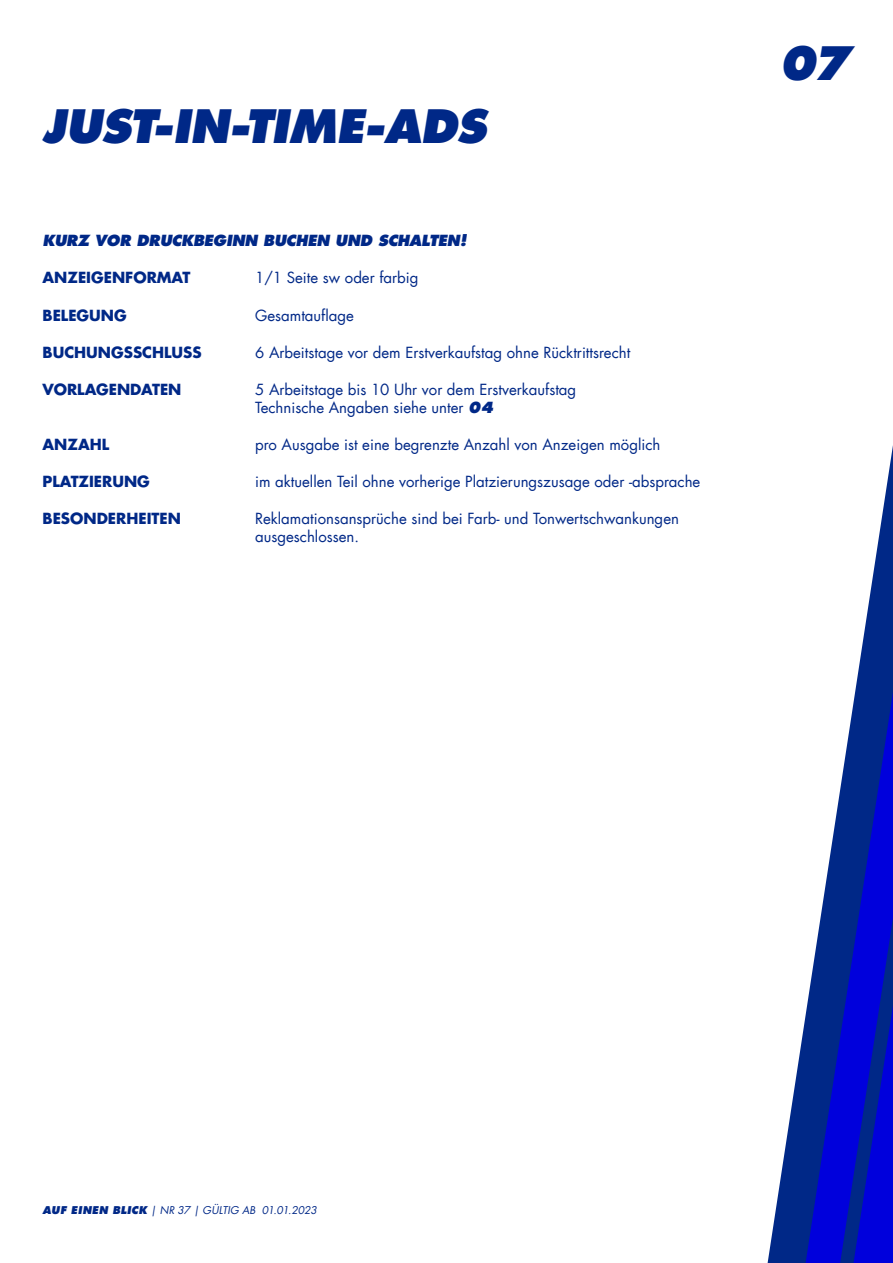
<style>
.page{position:relative;width:893px;height:1263px;background:#fff}
.page>*{position:absolute;margin:0;border:0;box-sizing:border-box;transform-origin:0 0}
.t1{font:italic 800 45px "Futura Com";letter-spacing:-.02em;color:#002887}
.t2{font:15px/18px "Futura Com";color:#002887}
.t3{font:700 15px "Futura Com";color:#002887}
.t4{font:italic 800 15px "Futura Com";letter-spacing:-.02em;color:#002887}
.t5{font:italic 10.5px "Futura Com";color:#002887}
.s1{font-weight:800;font-style:italic}
.s2{font-weight:800}
</style>
<div class="page">
<svg style="left:768px;top:445px;width:125px;height:818px"></svg>
<svg style="left:806px;top:692px;width:87px;height:571px"></svg>
<h1 class="t1" style="left:43px;top:96px;width:445px">JUST-IN-TIME-ADS</h1>
<p class="t4" style="left:43px;top:230px;width:426px">KURZ VOR DRUCKBEGINN BUCHEN UND SCHALTEN!</p>
<p class="t3" style="left:43px;top:266px;width:149px">ANZEIGENFORMAT</p>
<p class="t2" style="left:255px;top:269px;width:165px">1/1 Seite sw oder farbig</p>
<p class="t3" style="left:43px;top:303px;width:86px">BELEGUNG</p>
<p class="t2" style="left:255px;top:306px;width:100px">Gesamtauflage</p>
<p class="t3" style="left:43px;top:340px;width:161px">BUCHUNGSSCHLUSS</p>
<p class="t2" style="left:255px;top:343px;width:377px">6 Arbeitstage vor dem Erstverkaufstag ohne Rücktrittsrecht</p>
<p class="t3" style="left:43px;top:378px;width:140px">VORLAGENDATEN</p>
<p class="t2" style="left:255px;top:380px;width:323px">5 Arbeitstage bis 10 Uhr vor dem Erstverkaufstag<br>Technische Angaben siehe unter <span class="s1">04</span></p>
<p class="t3" style="left:43px;top:433px;width:68px">ANZAHL</p>
<p class="t2" style="left:255px;top:435px;width:407px">pro Ausgabe ist eine begrenzte Anzahl von Anzeigen möglich</p>
<p class="t3" style="left:43px;top:470px;width:109px">PLATZIERUNG</p>
<p class="t2" style="left:255px;top:472px;width:447px">im aktuellen Teil ohne vorherige Platzierungszusage oder -absprache</p>
<p class="t3" style="left:43px;top:507px;width:140px">BESONDERHEITEN</p>
<p class="t2" style="left:255px;top:510px;width:425px">Reklamationsansprüche sind bei Farb- und Tonwertschwankungen ausgeschlossen.</p>
<h1 class="t1" style="left:779px;top:32px;width:73px">07</h1>
<p class="t5" style="left:43px;top:1203px;width:276px"><span class="s2">AUF EINEN BLICK</span> | NR 37 | GÜLTIG AB 01.01.2023</p>
</div>
